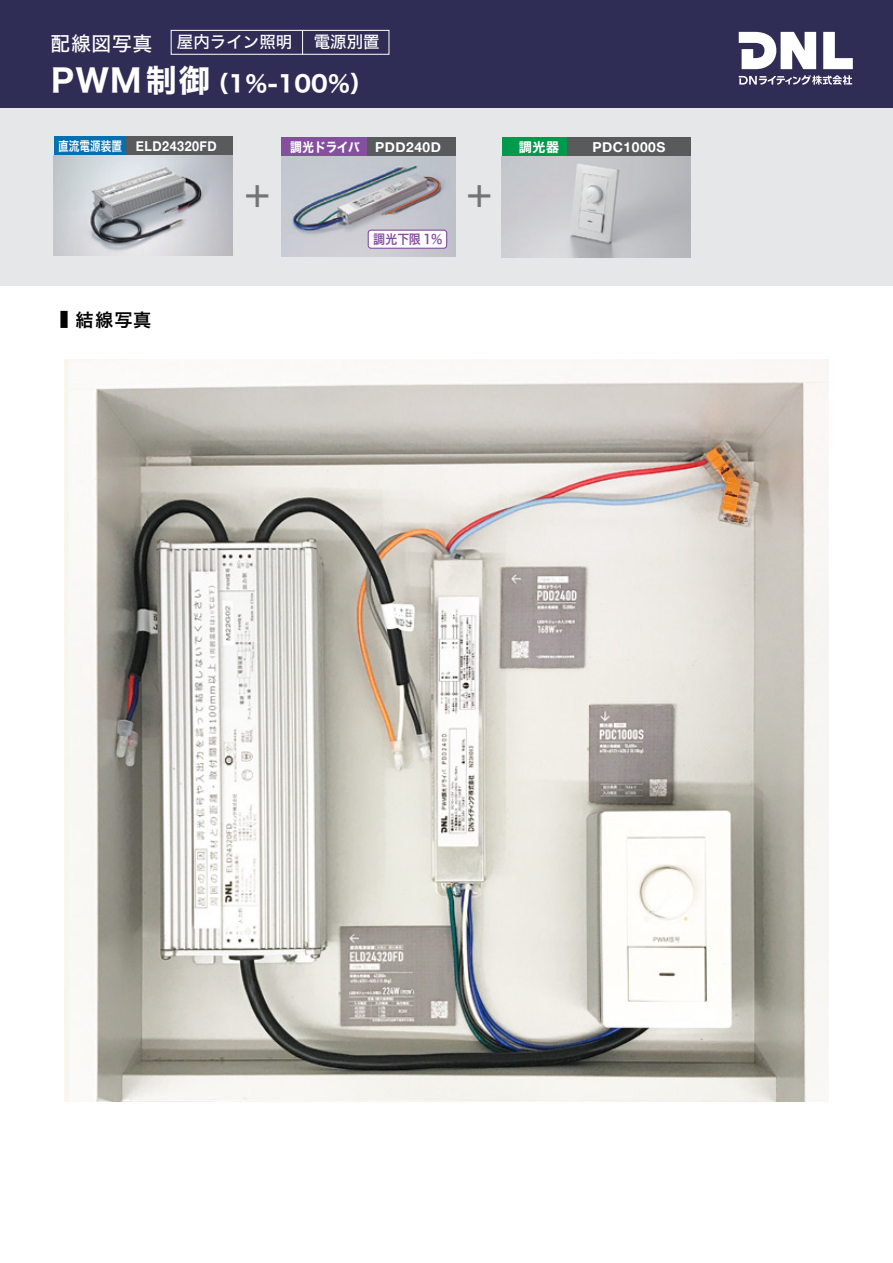
<style>
.page{position:relative;width:893px;height:1263px;background:#fff}
.page>*{position:absolute;margin:0;border:0;box-sizing:border-box;transform-origin:0 0}
.t1{font:31.8px "Hira Kaku Std W5";color:#747376}
.t2{font:22.5px "Hiragino Sans W7";color:#fff}
.t3{font:18.75px "Koburina Go Std W6";color:#030303}
.t4{font:16.5px "Hiragino Sans W5";color:#fff}
.t5{font:700 13.8px "Helvetica Neue";letter-spacing:.04em;color:#fff}
.t6{font:700 13.8px "Helvetica Neue";letter-spacing:.04em;color:#fff;scale:.91 1}
.t7{font:13.05px "Hira Kaku Std W6";color:#854f9f;scale:.92 1}
.t8{font:13.05px "Hira Kaku Std W7";color:#fff}
.s1{font-size:19.8px}
.s2{font-size:31.2px}
.s3{font-family:"Hira Kaku Std W6";font-weight:400;font-size:13.05px}
.s4{font-size:22.65px}
.s5{font-family:"Hira Kaku Std W7";font-weight:400;font-size:13.05px}
</style>
<div class="page">
<div style="left:0;top:0;width:893px;height:108px;background:#2f2d56"></div>
<div style="left:0;top:108px;width:893px;height:178px;background:#e6e7e9"></div>
<svg style="left:823px;top:32px;width:30px;height:37px"></svg>
<svg style="left:739px;top:32px;width:77px;height:37px"></svg>
<svg style="left:739px;top:75px;width:113px;height:10px"></svg>
<div style="left:54px;top:136px;width:78px;height:20px;background:#0470af"></div>
<div style="left:126px;top:136px;width:106px;height:20px;background:#595a5b"></div>
<svg style="left:54px;top:156px;width:178px;height:100px"></svg>
<div style="left:171px;top:30px;width:218px;height:25px;border:1px solid #fff"></div>
<svg style="left:302px;top:30px;width:1px;height:24px"></svg>
<div style="left:502px;top:137px;width:189px;height:19px;background:#009a4d"></div>
<div style="left:567px;top:137px;width:124px;height:19px;background:#595a5b"></div>
<img style="left:502px;top:156px;width:189px;height:101px">
<div style="left:281px;top:137px;width:174px;height:20px;background:#854f9f"></div>
<div style="left:367px;top:137px;width:88px;height:20px;background:#595a5b"></div>
<img style="left:281px;top:157px;width:174px;height:100px">
<div style="left:368px;top:230px;width:79px;height:18px;background:#fff;border-radius:3px"></div>
<div style="left:368px;top:230px;width:79px;height:19px;border:1px solid #854f9f;border-radius:3px"></div>
<img style="left:65px;top:359px;width:763px;height:743px">
<p class="t4" style="left:51px;top:27px;width:243px"><span class="s1">配線図写真</span> 屋内ライン照明</p>
<h2 class="t2" style="left:51px;top:66px;width:323px"><span class="s2">PWM制御</span>（1％-100％）</h2>
<p class="t4" style="left:314px;top:27px;width:68px">電源別置</p>
<p class="t6" style="left:58px;top:135px;width:176px"><span class="s3">直流電源装置</span> ELD24320FD</p>
<h3 class="t3" style="left:60px;top:305px;width:94px"><span class="s4">■</span> 結線写真</h3>
<p class="t5" style="left:290px;top:136px;width:152px"><span class="s5">調光ドライバ</span> PDD240D</p>
<p class="t8" style="left:519px;top:137px;width:42px">調光器</p>
<p class="t5" style="left:592px;top:136px;width:75px">PDC1000S</p>
<h1 class="t1" style="left:241px;top:172px;width:33px">＋</h1>
<h1 class="t1" style="left:464px;top:172px;width:33px">＋</h1>
<p class="t7" style="left:373px;top:229px;width:77px">調光下限 1％</p>
</div>
